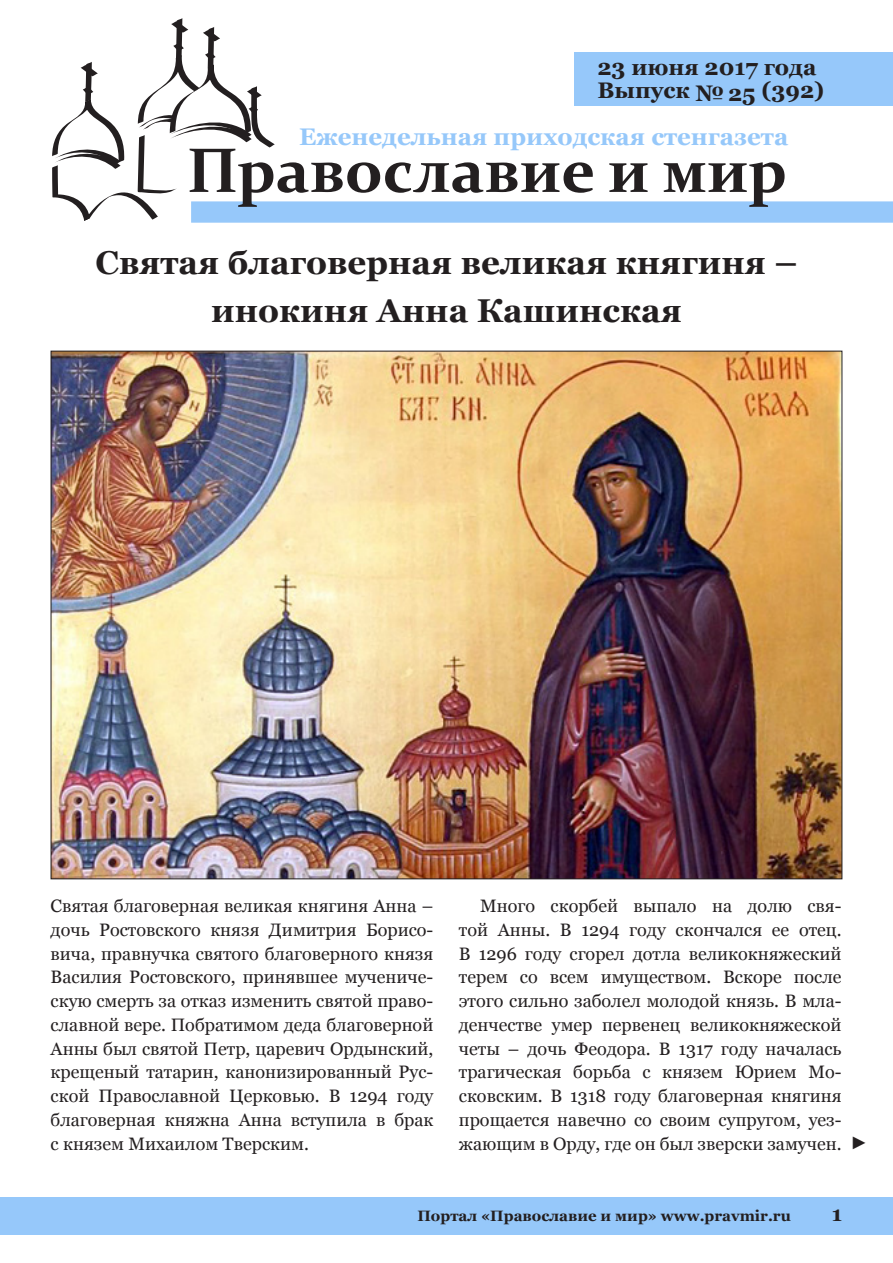
<style>
.page{position:relative;width:893px;height:1263px;background:#fff}
.page>*{position:absolute;margin:0;border:0;box-sizing:border-box;transform-origin:0 0}
.Zagolovok{font:700 33px/48px "Georgia";color:#231f20;text-align:center}
.t1{font:700 24px "Georgia";color:#96c8fa}
.t2{font:700 22.5px/22.5px "Georgia";color:#231f20}
.t3{font:700 21px "Georgia";color:#231f20}
.Text_first{font:18px/23.7px "Georgia";color:#231f20;text-align:justify}
.Text{font:18px/23.7px "Georgia";color:#231f20;text-align:justify}
.Text-2{font:18px "Arial";color:#231f20}
.t4{font:700 15px "Georgia";color:#231f20}
</style>
<div class="page">
<div style="left:191px;top:201px;width:702px;height:22px;background:#96c8fa"></div>
<div style="left:574px;top:53px;width:319px;height:53px;background:#96c8fa"></div>
<svg style="left:52px;top:18px;width:541px;height:203px"></svg>
<svg style="left:609px;top:163px;width:39px;height:29px"></svg>
<svg style="left:664px;top:162px;width:121px;height:45px"></svg>
<div style="left:0;top:1197px;width:893px;height:37px;background:#96c8fa"></div>
<img style="left:53px;top:353px;width:787px;height:524px">
<p class="t2" style="left:597px;top:56px;width:228px">23 июня 2017 года<br>Выпуск № 25 (392)</p>
<h2 class="t1" style="left:299px;top:122px;width:491px">Еженедельная приходская стенгазета</h2>
<p class="Zagolovok" style="left:95px;top:239px;width:703px">Святая благоверная великая княгиня – инокиня Анна Кашинская</p>
<p class="Text_first" style="left:51px;top:894px;width:384px">Святая благоверная великая княгиня Анна – дочь Ростовского князя Димитрия Борисо&shy;вича, правнучка святого благоверного князя Василия Ростовского, принявшее мучениче&shy;скую смерть за отказ изменить святой право&shy;славной вере. Побратимом деда благоверной Анны был святой Петр, царевич Ордынский, крещеный татарин, канонизированный Рус&shy;ской Православной Церковью. В 1294 году благоверная княжна Анна вступила в брак с князем Михаилом Тверским.</p>
<p class="Text" style="left:459px;top:894px;width:384px;text-indent:21px">Много скорбей выпало на долю свя&shy;той Анны. В 1294 году скончался ее отец.<br>В 1296 году сгорел дотла великокняжеский терем со всем имуществом. Вскоре после этого сильно заболел молодой князь. В мла&shy;денчестве умер первенец великокняжеской четы – дочь Феодора. В 1317 году началась трагическая борьба с князем Юрием Мо&shy;сковским. В 1318 году благоверная княгиня прощается навечно со своим супругом, уез&shy;жающим в Орду, где он был зверски замучен.</p>
<p class="Text-2" style="left:850px;top:1130px;width:19px">►</p>
<p class="t4" style="left:417px;top:1206px;width:375px">Портал «Православие и мир» www.pravmir.ru</p>
<p class="t3" style="left:832px;top:1200px;width:12px">1</p>
</div>
